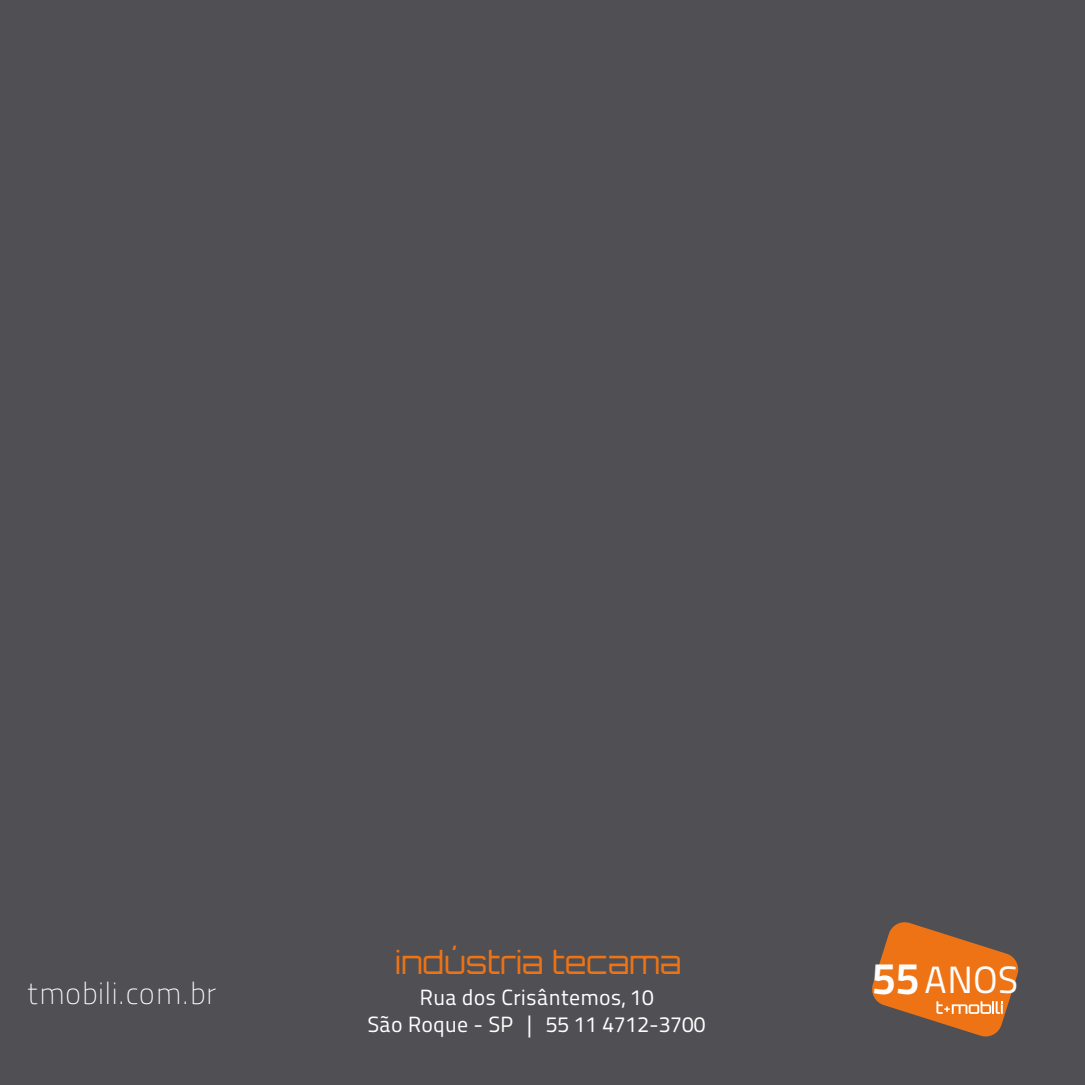
<style>
.page{position:relative;width:1085px;height:1085px;background:#fff}
.page>*{position:absolute;margin:0;border:0;box-sizing:border-box;transform-origin:0 0}
.t1{font:37.8px "Titillium Maps 29 L 400 wt";color:#fff}
.t2{font:300 31.28px "Orbitron";color:#ed7315}
.t3{font:30.6px "Titillium Maps 29 L 1 wt";color:#fff}
.t4{font:22.05px/26.3px "Titillium Maps 29 L 400 wt";color:#fff;text-align:center}
.s1{font-family:"Titillium Maps 29 L 800 wt";font-size:44.55px}
</style>
<div class="page">
<div style="left:0;top:0;width:1084px;height:1084px;background:#504f53"></div>
<svg style="left:851px;top:911px;width:192px;height:134px;background:#95613b"></svg>
<h2 class="t2" style="left:395px;top:941px;width:288px">indústria tecama</h2>
<h3 class="t3" style="left:27px;top:970px;width:191px">tmobili.com.br</h3>
<p class="t4" style="left:367px;top:982px;width:339px">Rua dos Crisântemos, 10<br>São Roque - SP | 55 11 4712-3700</p>
<h1 class="t1" style="left:871px;top:951px;width:148px"><span class="s1">55</span>ANOS</h1>
</div>
